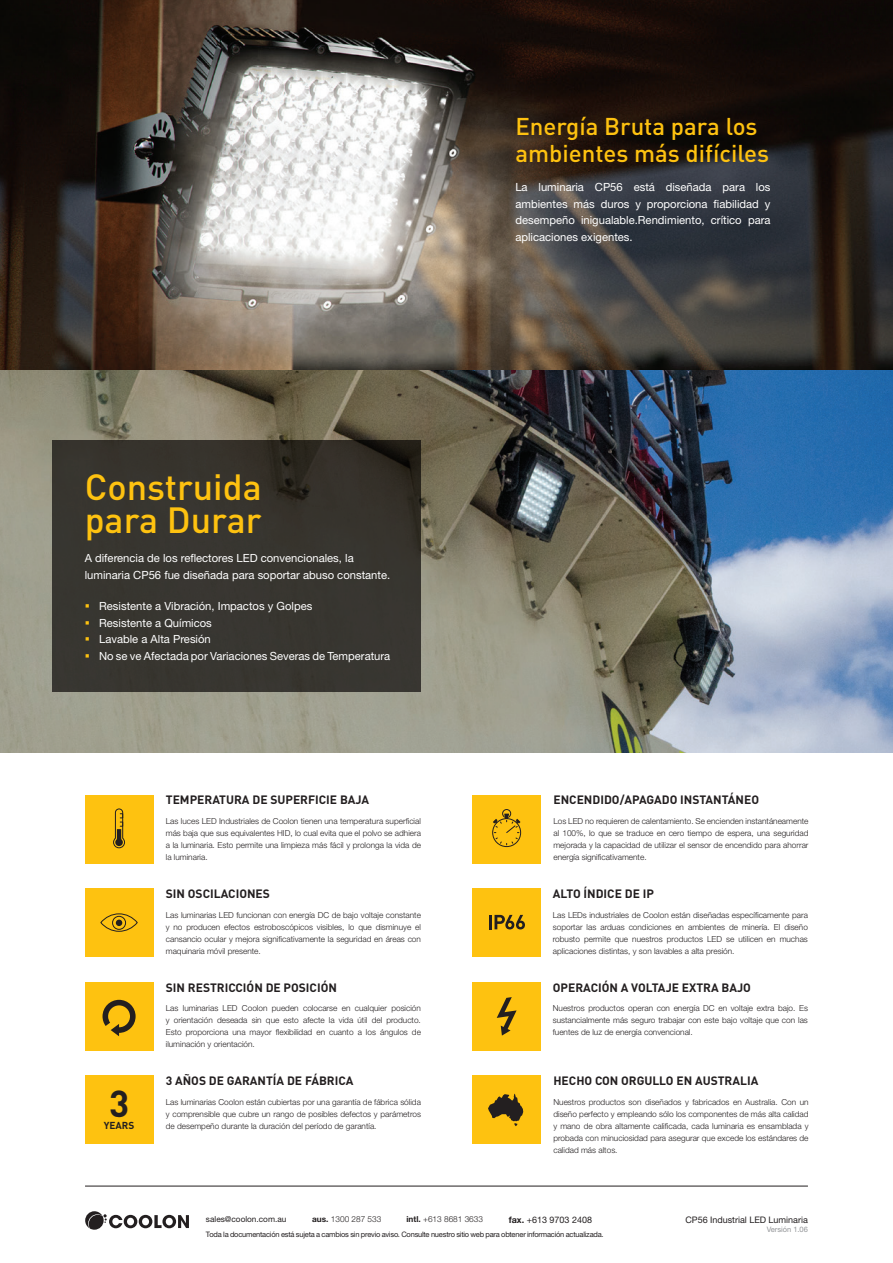
<style>
.page{position:relative;width:893px;height:1263px;background:#fff}
.page>*{position:absolute;margin:0;border:0;box-sizing:border-box;transform-origin:0 0}
.t1{font:700 37.05px "DIN Pro";color:#231f20}
.t2{font:500 36px/33px "DIN Pro";color:#fec210}
.t3{font:500 24px/27px "DIN Pro";color:#fec210}
.t4{font:700 12px "DIN Pro";color:#231f20}
.t5{font:11.25px/16.5px "Helvetica Neue LT Std";color:#fff}
.t6{font:700 10.05px "DIN Pro";color:#231f20}
.t7{font:9px "Helvetica Neue LT Std";color:#231f20}
.t8{font:300 8.25px/12px "Helvetica Neue LT Std";color:#231f20;text-align:justify}
.t9{font:8.25px "Helvetica Neue LT Std";color:#231f20}
.t10{font:7.5px "Helvetica Neue LT Std";letter-spacing:-.03em;color:#231f20}
.t11{font:7.5px "Helvetica Neue LT Std";color:#939598}
.s1{font-weight:700}
</style>
<div class="page">
<hr style="left:85px;top:1186px;width:723px;height:1px;background:#231f20">
<svg style="left:85px;top:1211px;width:104px;height:19px"></svg>
<img style="left:0;top:0;width:893px;height:753px">
<div style="left:53px;top:440px;width:368px;height:252px;background:#37352f"></div>
<div style="left:473px;top:982px;width:68px;height:68px;background:#fec210"></div>
<svg style="left:497px;top:997px;width:20px;height:38px"></svg>
<div style="left:85px;top:795px;width:68px;height:68px;background:#fec210"></div>
<svg style="left:113px;top:808px;width:12px;height:40px"></svg>
<div style="left:85px;top:889px;width:68px;height:68px;background:#fec210"></div>
<svg style="left:100px;top:913px;width:38px;height:19px"></svg>
<div style="left:116px;top:919px;width:6px;height:7px;background:#231f20;border-radius:50%"></div>
<div style="left:473px;top:1076px;width:68px;height:68px;background:#fec210"></div>
<div style="left:473px;top:795px;width:68px;height:68px;background:#fec210"></div>
<div style="left:492px;top:818px;width:29px;height:29px;border:1px solid #231f20;border-radius:50%"></div>
<svg style="left:493px;top:809px;width:27px;height:37px"></svg>
<svg style="left:488px;top:1093px;width:35px;height:33px"></svg>
<div style="left:85px;top:1076px;width:68px;height:68px;background:#fec210"></div>
<div style="left:472px;top:889px;width:68px;height:68px;background:#fec210"></div>
<hr style="left:489px;top:915px;width:3px;height:14px;background:#231f20">
<svg style="left:494px;top:915px;width:31px;height:14px"></svg>
<div style="left:85px;top:982px;width:68px;height:68px;background:#fec210"></div>
<svg style="left:103px;top:1000px;width:33px;height:36px"></svg>
<h3 class="t3" style="left:515px;top:112px;width:255px">Energía Bruta para los ambientes más difíciles</h3>
<h2 class="t2" style="left:85px;top:469px;width:179px">Construida para Durar</h2>
<h3 class="t5" style="left:85px;top:550px;width:307px">A diferencia de los reflectores LED convencionales, la luminaria CP56 fue diseñada para soportar abuso constante.</h3>
<h3 class="t5" style="left:99px;top:598px;width:293px">Resistente a Vibración, Impactos y Golpes<br>Resistente a Químicos<br>Lavable a Alta Presión<br>No se ve Afectada por Variaciones Severas de Temperatura</h3>
<h3 class="t4" style="left:166px;top:792px;width:205px">TEMPERATURA DE SUPERFICIE BAJA</h3>
<p class="t8" style="left:166px;top:815px;width:257px">Las luces LED Industriales de Coolon tienen una temperatura superficial más baja que sus equivalentes HID, lo cual evita que el polvo se adhiera a la luminaria. Esto permite una limpieza más fácil y prolonga la vida de la luminaria.</p>
<h3 class="t4" style="left:166px;top:885px;width:106px">SIN OSCILACIONES</h3>
<p class="t8" style="left:166px;top:908px;width:257px">Las luminarias LED funcionan con energía DC de bajo voltaje constante y no producen efectos estroboscópicos visibles, lo que disminuye el cansancio ocular y mejora significativamente la seguridad en áreas con maquinaria móvil presente.</p>
<h1 class="t1" style="left:109px;top:1078px;width:22px">3</h1>
<h3 class="t4" style="left:166px;top:979px;width:173px">SIN RESTRICCIÓN DE POSICIÓN</h3>
<p class="t8" style="left:166px;top:1002px;width:257px">Las luminarias LED Coolon pueden colocarse en cualquier posición y orientación deseada sin que esto afecte la vida útil del producto.<br>Esto proporciona una mayor flexibilidad en cuanto a los ángulos de iluminación y orientación.</p>
<h3 class="t4" style="left:166px;top:1072px;width:189px">3 AÑOS DE GARANTÍA DE FÁBRICA</h3>
<p class="t8" style="left:166px;top:1095px;width:257px">Las luminarias Coolon están cubiertas por una garantía de fábrica sólida y comprensible que cubre un rango de posibles defectos y parámetros</p>
<p class="t6" style="left:104px;top:1118px;width:32px">YEARS</p>
<p class="t8" style="left:166px;top:1119px;width:212px">de desempeño durante la duración del período de garantía.</p>
<h3 class="t5" style="left:515px;top:179px;width:257px;text-align:justify">La luminaria CP56 está diseñada para los ambientes más duros y proporciona fiabilidad y desempeño inigualable.Rendimiento, crítico para aplicaciones exigentes.</h3>
<h3 class="t4" style="left:553px;top:792px;width:207px">ENCENDIDO/APAGADO INSTANTÁNEO</h3>
<p class="t8" style="left:553px;top:815px;width:257px">Los LED no requieren de calentamiento. Se encienden instantáneamente al 100%, lo que se traduce en cero tiempo de espera, una seguridad mejorada y la capacidad de utilizar el sensor de encendido para ahorrar energía significativamente.</p>
<h3 class="t4" style="left:553px;top:885px;width:103px">ALTO ÍNDICE DE IP</h3>
<p class="t8" style="left:553px;top:908px;width:257px">Las LEDs industriales de Coolon están diseñadas específicamente para soportar las arduas condiciones en ambientes de minería. El diseño robusto permite que nuestros productos LED se utilicen en muchas aplicaciones distintas, y son lavables a alta presión.</p>
<h3 class="t4" style="left:553px;top:979px;width:200px">OPERACIÓN A VOLTAJE EXTRA BAJO</h3>
<p class="t8" style="left:553px;top:1002px;width:257px">Nuestros productos operan con energía DC en voltaje extra bajo. Es sustancialmente más seguro trabajar con este bajo voltaje que con las fuentes de luz de energía convencional.</p>
<h3 class="t4" style="left:553px;top:1072px;width:206px">HECHO CON ORGULLO EN AUSTRALIA</h3>
<p class="t8" style="left:553px;top:1095px;width:257px">Nuestros productos son diseñados y fabricados en Australia. Con un diseño perfecto y empleando sólo los componentes de más alta calidad y mano de obra altamente calificada, cada luminaria es ensamblada y probada con minuciosidad para asegurar que excede los estándares de calidad más altos.</p>
<p class="t9" style="left:206px;top:1214px;width:82px">sales@coolon.com.au</p>
<p class="t8" style="left:312px;top:1213px;width:71px"><span class="s1">aus.</span> 1300 287 533</p>
<p class="t8" style="left:406px;top:1213px;width:78px"><span class="s1">intl.</span> +613 8681 3633</p>
<p class="t7" style="left:509px;top:1214px;width:85px"><span class="s1">fax.</span> +613 9703 2408</p>
<p class="t10" style="left:206px;top:1229px;width:399px">Toda la documentación está sujeta a cambios sin previo aviso. Consulte nuestro sitio web para obtener información actualizada.</p>
<p class="t7" style="left:685px;top:1214px;width:124px">CP56 Industrial LED Luminaria</p>
<p class="t11" style="left:767px;top:1224px;width:43px">Versión 1.06</p>
</div>
